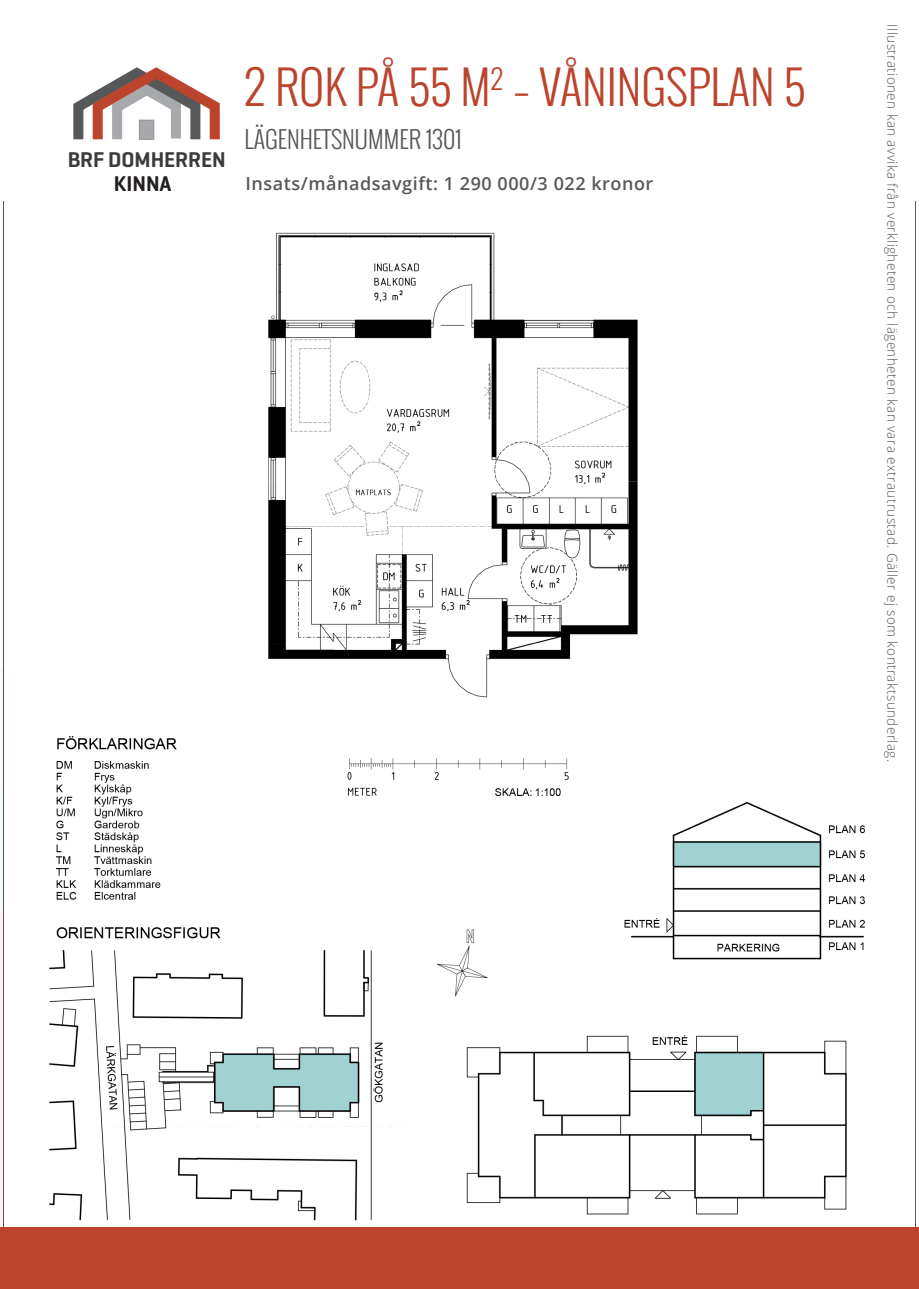
<style>
.page{position:relative;width:919px;height:1289px;background:#fff}
.page>*{position:absolute;margin:0;border:0;box-sizing:border-box;transform-origin:0 0}
.t1{font:300 46.5px "Oswald";color:#bc432c}
.t2{font:300 24px "Oswald";color:#57585a}
.t3{font:600 21.75px "Geogrotesque";letter-spacing:-.005em;color:#3b3c39}
.t4{font:600 21.75px "Geogrotesque";color:#231f20}
.t5{font:600 18px "Open Sans";letter-spacing:.03em;color:#57585a}
.t6{font:300 13.5px "Open Sans";letter-spacing:.03em;color:#57585a}
</style>
<div class="page">
<svg style="left:73px;top:67px;width:147px;height:73px"></svg>
<div style="left:139px;top:120px;width:15px;height:19px;background:#a8a9ad"></div>
<div style="left:139px;top:120px;width:15px;height:20px;border:1px solid #939598"></div>
<img style="left:49px;top:232px;width:817px;height:989px">
<div style="left:0;top:1227px;width:918px;height:61px;background:#bc432c"></div>
<h3 class="t3" style="left:67px;top:146px;width:160px">BRF DOMHERREN</h3>
<h3 class="t4" style="left:114px;top:170px;width:59px">KINNA</h3>
<p class="t1" style="left:244px;top:52px;width:562px">2 ROK PÅ 55 M<sup>2</sup> – VÅNINGSPLAN 5</p>
<p class="t2" style="left:244px;top:122px;width:218px">LÄGENHETSNUMMER 1301</p>
<p class="t5" style="left:245px;top:171px;width:409px">Insats/månadsavgift: 1 290 000/3 022 kronor</p>
<p class="t6" style="left:901px;top:24px;width:739px;rotate:90deg">Illustrationen kan avvika från verkligheten och lägenheten kan vara extrautrustad. Gäller ej som kontraktsunderlag.</p>
</div>
